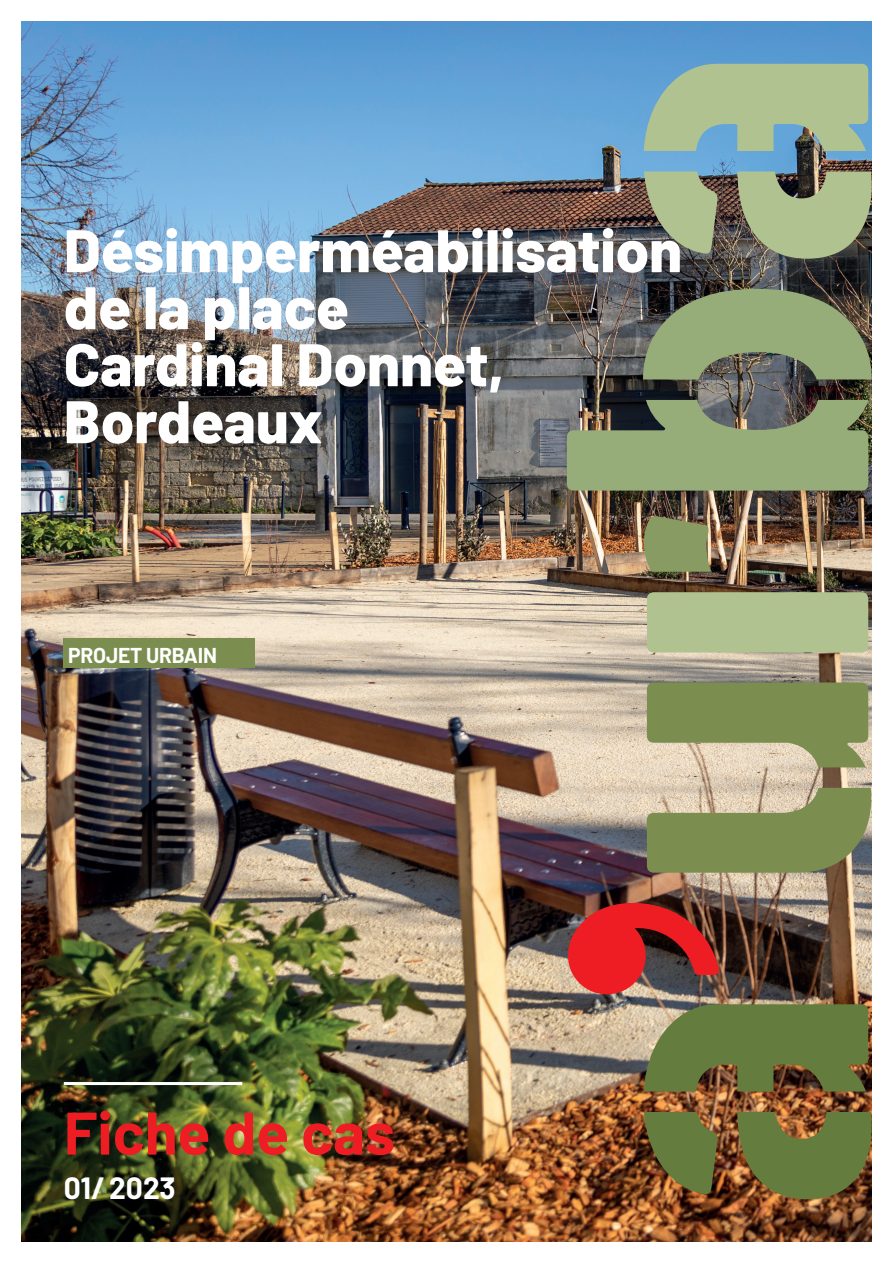
<style>
.page{position:relative;width:893px;height:1263px;background:#fff}
.page>*{position:absolute;margin:0;border:0;box-sizing:border-box;transform-origin:0 0}
.t1{font:800 60px/57px "Barlow";color:#fff}
.t2{font:700 60px "Barlow";color:#ee1d23}
.t3{font:700 30px "Barlow";letter-spacing:-.005em;color:#fff}
.t4{font:700 21px "Barlow";letter-spacing:-.01em;color:#fff}
</style>
<div class="page">
<img style="left:21px;top:21px;width:851px;height:1221px">
<hr style="left:64px;top:1082px;width:178px;height:3px;background:#fff">
<svg style="left:644px;top:1112px;width:74px;height:82px"></svg>
<svg style="left:644px;top:1004px;width:224px;height:87px"></svg>
<svg style="left:737px;top:1112px;width:135px;height:87px"></svg>
<svg style="left:647px;top:682px;width:221px;height:85px"></svg>
<svg style="left:647px;top:788px;width:224px;height:85px"></svg>
<svg style="left:644px;top:516px;width:68px;height:56px"></svg>
<div style="left:647px;top:592px;width:221px;height:60px;background:#b0c28f;border-radius:7px"></div>
<svg style="left:643px;top:289px;width:229px;height:90px"></svg>
<svg style="left:567px;top:400px;width:301px;height:91px"></svg>
<svg style="left:644px;top:171px;width:74px;height:83px"></svg>
<svg style="left:644px;top:64px;width:224px;height:87px"></svg>
<svg style="left:737px;top:171px;width:135px;height:88px"></svg>
<img style="left:567px;top:899px;width:152px;height:99px">
<div style="left:64px;top:638px;width:191px;height:30px;background:#7b8e50"></div>
<p class="t1" style="left:64px;top:218px;width:620px">Désimperméabilisation de la place<br>Cardinal Donnet,<br>Bordeaux</p>
<p class="t4" style="left:68px;top:640px;width:151px">PROJET URBAIN</p>
<p class="t2" style="left:64px;top:1088px;width:333px">Fiche de cas</p>
<p class="t3" style="left:64px;top:1166px;width:113px">01/2023</p>
</div>
